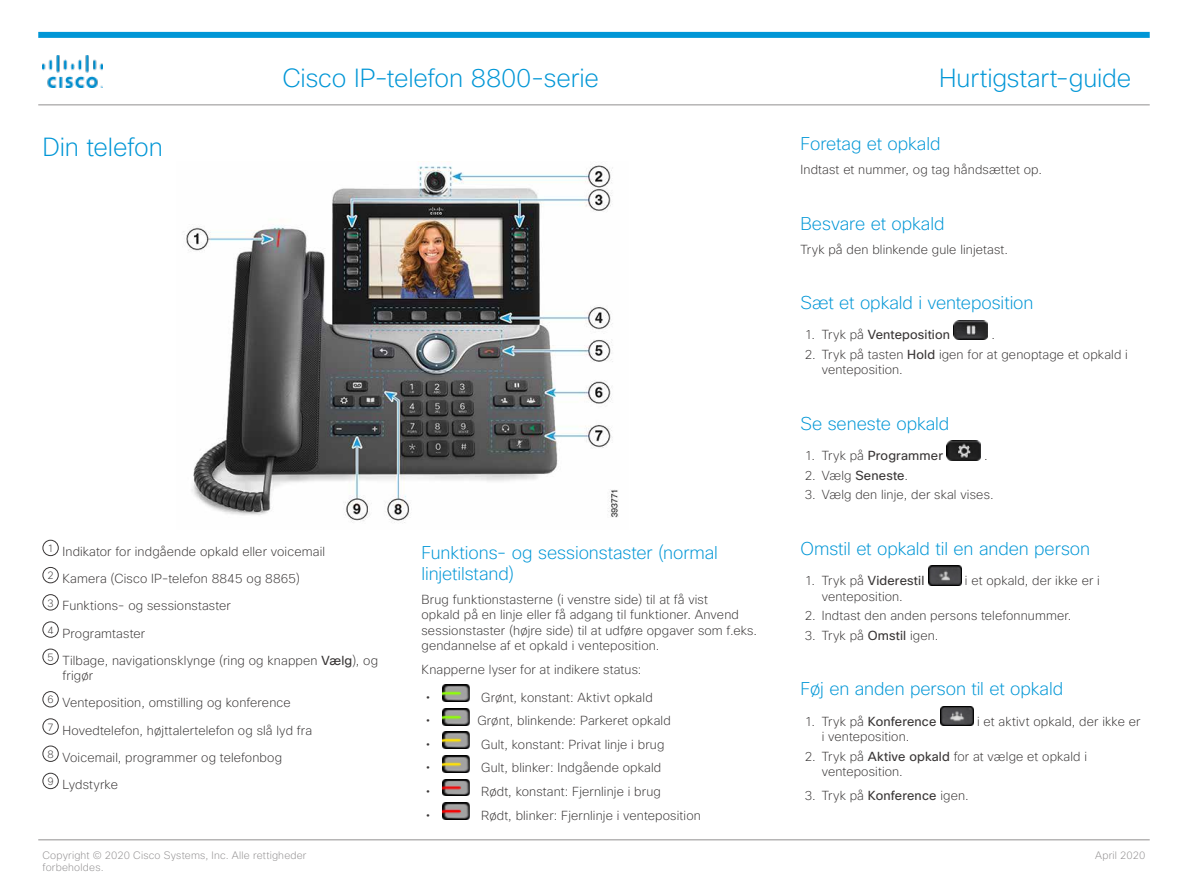
<style>
.page{position:relative;width:1188px;height:893px;background:#fff}
.page>*{position:absolute;margin:0;border:0;box-sizing:border-box;transform-origin:0 0}
.t1{font:200 25.5px "Cisco Sans";letter-spacing:-.01em;color:#0096d6}
.t2{font:200 18px/21.6px "Cisco Sans";letter-spacing:-.005em;color:#0096d6}
.t3{font:200 12.75px/27.2px "Cisco Sans";letter-spacing:.01em;color:#393636}
.t4{font:12.75px "Cisco Sans";letter-spacing:.01em;color:#393636}
.t5{font:200 10.5px "Cisco Sans";letter-spacing:.02em;color:#918f90}
.s1{font-weight:400}
.s2{font-weight:200}
</style>
<div class="page">
<div style="left:38px;top:32px;width:1112px;height:6px;background:#0096d6"></div>
<hr style="left:38px;top:104px;width:1112px;height:1px;background:#918f90">
<hr style="left:38px;top:839px;width:1112px;height:1px;background:#918f90">
<img style="left:43px;top:55px;width:60px;height:32px">
<img style="left:183px;top:165px;width:436px;height:358px">
<div style="left:43px;top:540px;width:16px;height:16px;border:1px solid #393636;border-radius:50%"></div>
<div style="left:43px;top:567px;width:16px;height:16px;border:1px solid #393636;border-radius:50%"></div>
<div style="left:43px;top:594px;width:16px;height:16px;border:1px solid #393636;border-radius:50%"></div>
<div style="left:43px;top:621px;width:16px;height:17px;border:1px solid #393636;border-radius:50%"></div>
<div style="left:43px;top:649px;width:16px;height:16px;border:1px solid #393636;border-radius:50%"></div>
<div style="left:43px;top:691px;width:16px;height:16px;border:1px solid #393636;border-radius:50%"></div>
<div style="left:43px;top:718px;width:16px;height:17px;border:1px solid #393636;border-radius:50%"></div>
<div style="left:43px;top:746px;width:16px;height:16px;border:1px solid #393636;border-radius:50%"></div>
<div style="left:43px;top:773px;width:16px;height:16px;border:1px solid #393636;border-radius:50%"></div>
<img style="left:443px;top:685px;width:27px;height:16px">
<img style="left:443px;top:708px;width:27px;height:17px">
<img style="left:443px;top:732px;width:27px;height:17px">
<img style="left:443px;top:755px;width:27px;height:17px">
<img style="left:443px;top:779px;width:27px;height:17px">
<img style="left:443px;top:803px;width:27px;height:16px">
<img style="left:954px;top:320px;width:34px;height:19px">
<img style="left:947px;top:441px;width:33px;height:19px">
<img style="left:928px;top:566px;width:33px;height:19px">
<img style="left:940px;top:706px;width:33px;height:20px">
<h1 class="t1" style="left:43px;top:131px;width:122px">Din telefon</h1>
<h1 class="t1" style="left:283px;top:62px;width:318px">Cisco IP-telefon 8800-serie</h1>
<p class="t3" style="left:47px;top:538px;width:332px"><sup>1</sup> Indikator for indgående opkald eller voicemail<br><sup>2</sup> Kamera (Cisco IP-telefon 8845 og 8865)<br><sup>3</sup> Funktions- og sessionstaster<br><sup>4</sup> Programtaster<br><sup>5</sup> Tilbage, navigationsklynge (ring og knappen <span class="s1">Vælg</span>), og</p>
<p class="t3" style="left:47px;top:662px;width:266px;text-indent:15px">frigør<br><sup>6</sup> Venteposition, omstilling og konference<br><sup>7</sup> Hovedtelefon, højttalertelefon og slå lyd fra<br><sup>8</sup> Voicemail, programmer og telefonbog<br><sup>9</sup> Lydstyrke</p>
<h2 class="t2" style="left:422px;top:542px;width:298px">Funktions- og sessionstaster (normal linjetilstand)</h2>
<p class="t3" style="left:422px;top:592px;width:337px;line-height:15.3px">Brug funktionstasterne (i venstre side) til at få vist<br>opkald på en linje eller få adgang til funktioner. Anvend sessionstaster (højre side) til at udføre opgaver som f.eks. gendannelse af et opkald i venteposition.</p>
<p class="t3" style="left:481px;top:656px;width:173px;line-height:27.9px;text-indent:-60px">Knapperne lyser for at indikere status:<br>Grønt, konstant: Aktivt opkald</p>
<p class="t3" style="left:477px;top:709px;width:225px;line-height:23.5px">Grønt, blinkende: Parkeret opkald<br>Gult, konstant: Privat linje i brug<br>Gult, blinker: Indgående opkald<br>Rødt, konstant: Fjernlinje i brug<br>Rødt, blinker: Fjernlinje i venteposition</p>
<h1 class="t1" style="left:939px;top:62px;width:194px">Hurtigstart-guide</h1>
<h2 class="t2" style="left:801px;top:134px;width:142px">Foretag et opkald</h2>
<p class="t3" style="left:801px;top:156px;width:243px">Indtast et nummer, og tag håndsættet op.</p>
<h2 class="t2" style="left:801px;top:213px;width:145px">Besvare et opkald</h2>
<p class="t3" style="left:801px;top:236px;width:209px">Tryk på den blinkende gule linjetast.</p>
<h2 class="t2" style="left:801px;top:293px;width:235px">Sæt et opkald i venteposition</h2>
<p class="t4" style="left:805px;top:326px;width:147px"><span class="s2">1. Tryk på</span> Venteposition</p>
<p class="t3" style="left:991px;top:322px;width:5px">.</p>
<p class="t3" style="left:822px;top:347px;width:308px;line-height:15.3px;text-indent:-17px">2. Tryk på tasten <span class="s1">Hold</span> igen for at genoptage et opkald i venteposition.</p>
<h2 class="t2" style="left:801px;top:413px;width:150px">Se seneste opkald</h2>
<p class="t4" style="left:805px;top:447px;width:140px"><span class="s2">1. Tryk på</span> Programmer</p>
<p class="t3" style="left:984px;top:442px;width:5px">.</p>
<p class="t3" style="left:805px;top:462px;width:105px">2. Vælg <span class="s1">Seneste</span>.</p>
<p class="t3" style="left:805px;top:482px;width:190px">3. Vælg den linje, der skal vises.</p>
<h2 class="t2" style="left:801px;top:538px;width:291px">Omstil et opkald til en anden person</h2>
<p class="t4" style="left:805px;top:573px;width:121px"><span class="s2">1. Tryk på</span> Viderestil</p>
<p class="t3" style="left:965px;top:568px;width:136px">i et opkald, der ikke er i</p>
<p class="t3" style="left:822px;top:583px;width:83px">venteposition.</p>
<p class="t3" style="left:805px;top:603px;width:268px">2. Indtast den anden persons telefonnummer.</p>
<p class="t3" style="left:805px;top:622px;width:135px">3. Tryk på <span class="s1">Omstil</span> igen.</p>
<h2 class="t2" style="left:801px;top:679px;width:264px">Føj en anden person til et opkald</h2>
<p class="t4" style="left:805px;top:713px;width:133px"><span class="s2">1. Tryk på</span> Konference</p>
<p class="t3" style="left:977px;top:708px;width:165px">i et aktivt opkald, der ikke er</p>
<p class="t3" style="left:822px;top:723px;width:89px">i venteposition.</p>
<p class="t3" style="left:822px;top:749px;width:267px;line-height:15.3px;text-indent:-17px">2. Tryk på <span class="s1">Aktive opkald</span> for at vælge et opkald i venteposition.</p>
<p class="t3" style="left:805px;top:782px;width:165px">3. Tryk på <span class="s1">Konference</span> igen.</p>
<p class="t5" style="left:43px;top:848px;width:266px">Copyright © 2020 Cisco Systems, Inc. Alle rettigheder</p>
<p class="t5" style="left:1095px;top:848px;width:52px">April 2020</p>
<p class="t5" style="left:43px;top:861px;width:63px">forbeholdes.</p>
</div>
